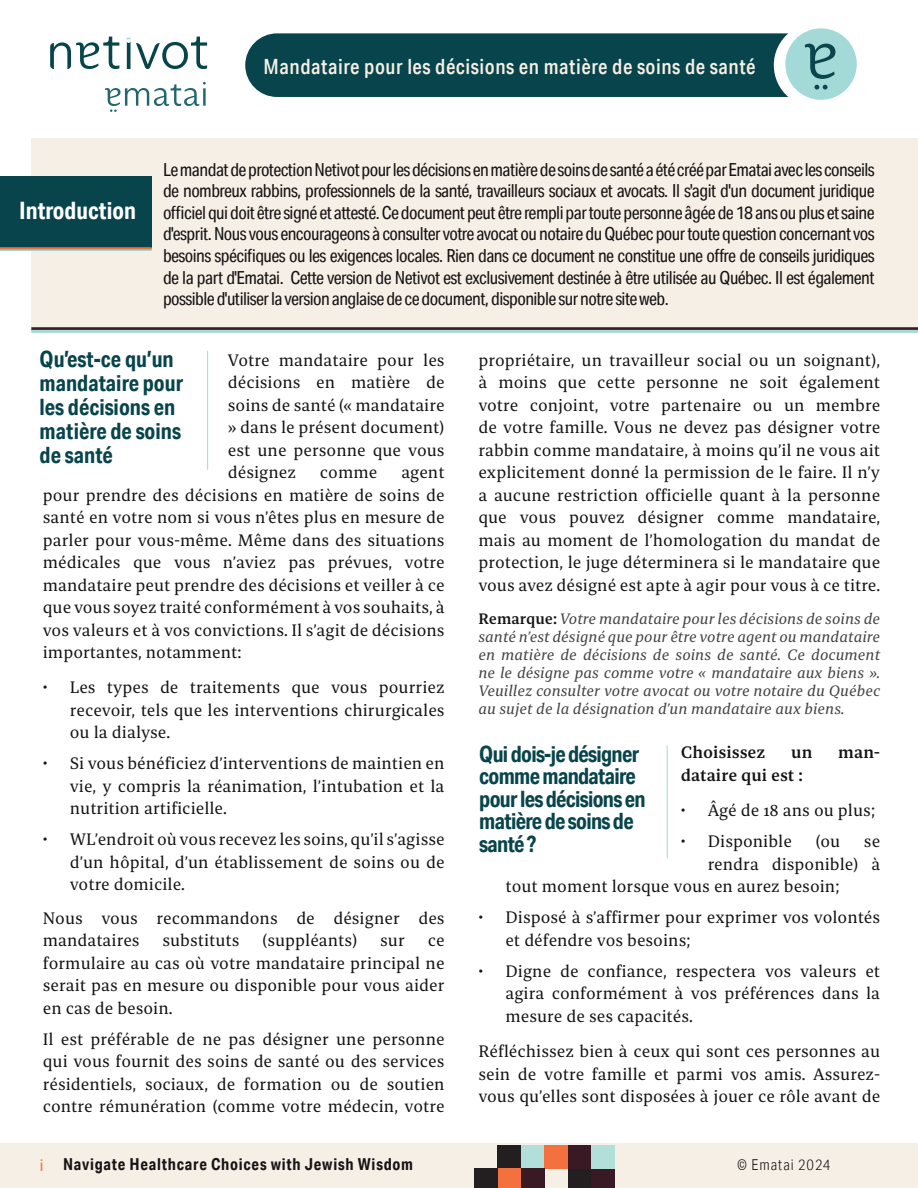
<style>
.page{position:relative;width:918px;height:1188px;background:#fff}
.page>*{position:absolute;margin:0;border:0;box-sizing:border-box;transform-origin:0 0}
.t1{font:700 24px "Aktiv Grotesk Cd";color:#fff}
.t2{font:700 22.5px/22.5px "Aktiv Grotesk Cd";letter-spacing:-.03em;color:#07444b}
.t3{font:700 22.5px/24px "Aktiv Grotesk Cd";color:#07444b}
.t4{font:500 21px "Aktiv Grotesk Cd";letter-spacing:.025em;color:#f6efe5}
.t5{font:18px/21.6px "Aktiv Grotesk Cd";letter-spacing:-.03em;color:#151414;text-align:justify}
.t6{font:16.5px/22.5px "Bespoke Serif";color:#151414;text-align:justify}
.t7{font:700 16.5px "Aktiv Grotesk Cd";letter-spacing:.045em;color:#151414}
.t8{font:500 16.5px "Bespoke Serif";color:#151414}
.t9{font:16.5px "Aktiv Grotesk Cd";color:#f3713e}
.t10{font:italic 15px/18px "Bespoke Serif";color:#434242;text-align:justify}
.t11{font:300 15px "Aktiv Grotesk Cd";letter-spacing:.06em;color:#151414}
.s1{font-weight:500;font-style:normal;color:#151414}
</style>
<div class="page">
<div style="left:0;top:1143px;width:918px;height:45px;background:#f6efe5"></div>
<div style="left:521px;top:1145px;width:24px;height:23px;background:#b2dfda"></div>
<div style="left:568px;top:1168px;width:24px;height:20px;background:#231f20"></div>
<div style="left:591px;top:1168px;width:24px;height:20px;background:#391924"></div>
<div style="left:568px;top:1145px;width:23px;height:24px;background:#391924"></div>
<div style="left:591px;top:1145px;width:24px;height:24px;background:#b2dfda"></div>
<div style="left:497px;top:1145px;width:24px;height:24px;background:#231f20"></div>
<div style="left:544px;top:1145px;width:24px;height:23px;background:#f3713e"></div>
<div style="left:497px;top:1169px;width:24px;height:19px;background:#f3713e"></div>
<div style="left:474px;top:1169px;width:24px;height:19px;background:#231f20"></div>
<div style="left:521px;top:1169px;width:24px;height:19px;background:#391924"></div>
<div style="left:785px;top:28px;width:72px;height:72px;background:#a3d9d6;border-radius:50%"></div>
<div style="left:245px;top:33px;width:543px;height:64px;background:#07444b"></div>
<svg style="left:814px;top:85px;width:14px;height:5px"></svg>
<svg style="left:805px;top:44px;width:30px;height:35px"></svg>
<svg style="left:105px;top:82px;width:101px;height:30px"></svg>
<svg style="left:50px;top:37px;width:69px;height:32px"></svg>
<svg style="left:127px;top:37px;width:80px;height:32px"></svg>
<div style="left:31px;top:138px;width:887px;height:189px;background:#f6efe5"></div>
<hr style="left:207px;top:351px;width:1px;height:119px;background:#a3d9d6">
<hr style="left:667px;top:746px;width:1px;height:112px;background:#a3d9d6">
<div style="left:0;top:176px;width:152px;height:72px;background:#07444b"></div>
<hr style="left:0;top:247px;width:152px;height:3px;background:#f3713e">
<hr style="left:0;top:250px;width:152px;height:1px;background:#a3d9d6">
<hr style="left:31px;top:327px;width:887px;height:3px;background:#391924">
<hr style="left:31px;top:330px;width:887px;height:3px;background:#a3d9d6">
<p class="t4" style="left:264px;top:54px;width:493px">Mandataire pour les décisions en matière de soins de santé</p>
<h1 class="t1" style="left:19px;top:196px;width:118px">Introduction</h1>
<p class="t5" style="left:163px;top:158px;width:713px">Le mandat de protection Netivot pour les décisions en matière de soins de santé a été créé par Ematai avec les conseils de nombreux rabbins, professionnels de la santé, travailleurs sociaux et avocats. Il s'agit d'un document juridique officiel qui doit être signé et attesté. Ce document peut être rempli par toute personne âgée de 18 ans ou plus et saine d'esprit. Nous vous encourageons à consulter votre avocat ou notaire du Québec pour toute question concernant vos besoins spécifiques ou les exigences locales. Rien dans ce document ne constitue une offre de conseils juridiques de la part d'Ematai. Cette version de Netivot est exclusivement destinée à être utilisée au Québec. Il est également possible d'utiliser la version anglaise de ce document, disponible sur notre site web.</p>
<h2 class="t3" style="left:40px;top:347px;width:145px">Qu’est-ce qu’un mandataire pour les décisions en matière de soins de santé</h2>
<p class="t6" style="left:228px;top:348px;width:218px">Votre mandataire pour les décisions en matière de soins de santé (« mandataire » dans le présent document) est une personne que vous désignez</p>
<p class="t6" style="left:43px;top:461px;width:403px;text-indent:359px">agent pour prendre des décisions en matière de soins de santé en votre nom si vous n’êtes plus en mesure de parler pour vous-même. Même dans des situations médicales que vous n’aviez pas prévues, votre mandataire peut prendre des décisions et veiller à ce que vous soyez traité conformément à vos souhaits, à vos valeurs et à vos convictions. Il s’agit de décisions importantes, notamment:</p>
<p class="t6" style="left:70px;top:676px;width:376px;text-indent:-27px">• Les types de traitements que vous pourriez recevoir, tels que les interventions chirurgicales ou la dialyse.</p>
<p class="t6" style="left:70px;top:752px;width:376px;text-indent:-27px">• Si vous bénéficiez d’interventions de maintien en vie, y compris la réanimation, l’intubation et la nutrition artificielle.</p>
<p class="t6" style="left:70px;top:828px;width:376px;text-indent:-27px">• WL’endroit où vous recevez les soins, qu’il s’agisse d’un hôpital, d’un établissement de soins ou de votre domicile.</p>
<p class="t6" style="left:43px;top:907px;width:403px">Nous vous recommandons de désigner des mandataires</p>
<p class="t6" style="left:320px;top:461px;width:59px">comme</p>
<p class="t6" style="left:162px;top:929px;width:79px">substituts</p>
<p class="t6" style="left:262px;top:929px;width:97px">(suppléants)</p>
<p class="t6" style="left:380px;top:929px;width:26px">sur</p>
<p class="t6" style="left:43px;top:929px;width:403px;text-indent:385px">ce formulaire au cas où votre mandataire principal ne serait pas en mesure ou disponible pour vous aider en cas de besoin.</p>
<p class="t6" style="left:43px;top:1028px;width:403px">Il est préférable de ne pas désigner une personne qui vous fournit des soins de santé ou des services résidentiels, sociaux, de formation ou de soutien contre rémunération (comme votre médecin, votre</p>
<p class="t6" style="left:478px;top:348px;width:403px">propriétaire, un travailleur social ou un soignant), à moins que cette personne ne soit également votre conjoint, votre partenaire ou un membre de votre famille. Vous ne devez pas désigner votre rabbin comme mandataire, à moins qu’il ne vous ait explicitement donné la permission de le faire. Il n’y a aucune restriction officielle quant à la personne que vous pouvez désigner comme mandataire, mais au moment de l’homologation du mandat de protection, le juge déterminera si le mandataire que vous avez désigné est apte à agir pour vous à ce titre.</p>
<p class="t10" style="left:478px;top:609px;width:403px"><span class="s1">Remarque:</span> Votre mandataire pour les décisions de soins de santé n’est désigné que pour être votre agent ou mandataire en matière de décisions de soins de santé. Ce document ne le désigne pas comme votre « mandataire aux biens ».<br>Veuillez consulter votre avocat ou votre notaire du Québec au sujet de la désignation d’un mandataire aux biens.</p>
<p class="t8" style="left:681px;top:742px;width:86px">Choisissez</p>
<p class="t8" style="left:791px;top:742px;width:23px">un</p>
<p class="t8" style="left:838px;top:742px;width:44px">man-</p>
<p class="t8" style="left:681px;top:764px;width:124px">dataire qui est :</p>
<p class="t6" style="left:681px;top:799px;width:196px">• Âgé de 18 ans ou plus;</p>
<p class="t6" style="left:681px;top:830px;width:113px">• Disponible</p>
<p class="t6" style="left:816px;top:830px;width:26px">(ou</p>
<p class="t6" style="left:864px;top:830px;width:18px">se</p>
<p class="t6" style="left:708px;top:852px;width:174px">rendra disponible) à</p>
<p class="t6" style="left:505px;top:875px;width:336px">tout moment lorsque vous en aurez besoin;</p>
<p class="t6" style="left:505px;top:906px;width:376px;text-indent:-27px">• Disposé à s’affirmer pour exprimer vos volontés et défendre vos besoins;</p>
<p class="t6" style="left:505px;top:959px;width:376px;text-indent:-27px">• Digne de confiance, respectera vos valeurs et agira conformément à vos préférences dans la mesure de ses capacités.</p>
<p class="t6" style="left:478px;top:1040px;width:403px">Réfléchissez bien à ceux qui sont ces personnes au sein de votre famille et parmi vos amis. Assurez&shy;vous qu’elles sont disposées à jouer ce rôle avant de</p>
<h2 class="t2" style="left:479px;top:742px;width:168px">Qui dois-je désigner comme mandataire pour les décisions en matière de soins de santé ?</h2>
<p class="t9" style="left:40px;top:1155px;width:5px">i</p>
<p class="t7" style="left:63px;top:1154px;width:351px">Navigate Healthcare Choices with Jewish Wisdom</p>
<p class="t11" style="left:737px;top:1156px;width:95px">© Ematai 2024</p>
</div>
